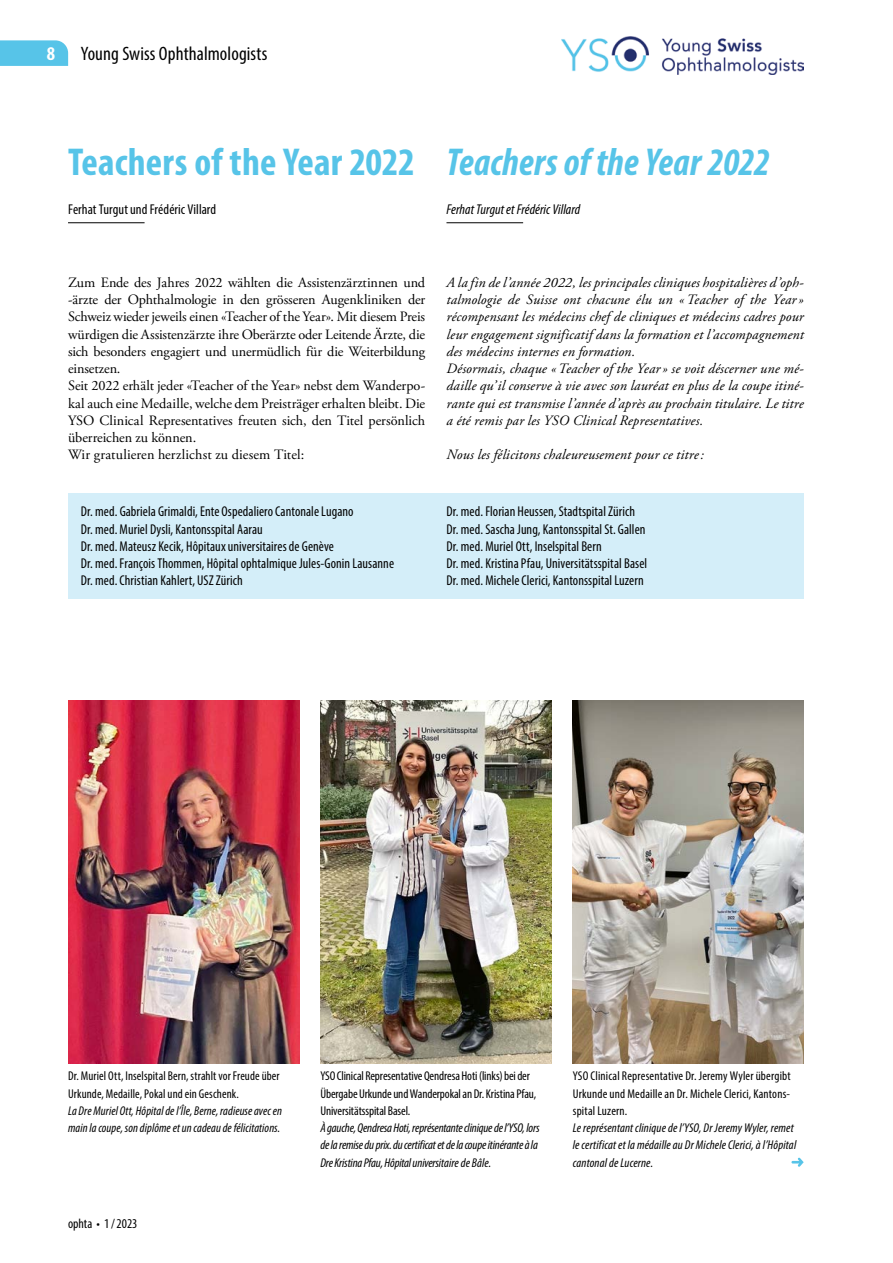
<style>
.page{position:relative;width:893px;height:1263px;background:#fff}
.page>*{position:absolute;margin:0;border:0;box-sizing:border-box;transform-origin:0 0}
.t1{font:italic 700 condensed 39px "Myriad Pro";letter-spacing:.005em;color:#57c4e8}
.t2{font:700 condensed 39px "Myriad Pro";letter-spacing:.005em;color:#57c4e8}
.t3{font:condensed 19.5px "Myriad Pro";letter-spacing:.005em;color:#000}
.t4{font:700 condensed 19.5px "Myriad Pro";color:#fff}
.t5{font:italic 14.25px/17.2px "Adobe Garamond Pro";letter-spacing:.01em;color:#000}
.t6{font:14.25px/17.2px "Adobe Garamond Pro";letter-spacing:-.005em;color:#000}
.t7{font:condensed 14.25px/17.2px "Myriad Pro";letter-spacing:.005em;color:#000}
.t8{font:italic condensed 14.25px "Myriad Pro";color:#000}
.t9{font:condensed 13.5px "Myriad Pro";color:#000}
.t10{font:condensed 12.75px/17.2px "Myriad Pro";letter-spacing:.005em;color:#000}
.t11{font:italic condensed 12.75px/17.2px "Myriad Pro";letter-spacing:.005em;color:#000}
.t12{font:italic condensed 12.75px/17.2px "Myriad Pro";letter-spacing:-.015em;color:#000}
</style>
<div class="page">
<svg style="left:0;top:40px;width:68px;height:26px;background:#5dc6e8"></svg>
<img style="left:561px;top:36px;width:243px;height:38px">
<hr style="left:446px;top:222px;width:77px;height:1px;background:#000">
<hr style="left:68px;top:222px;width:77px;height:1px;background:#000">
<div style="left:68px;top:494px;width:736px;height:105px;background:#d4eef9"></div>
<img style="left:68px;top:701px;width:231px;height:362px">
<img style="left:573px;top:701px;width:231px;height:362px">
<img style="left:320px;top:701px;width:231px;height:362px">
<svg style="left:791px;top:1158px;width:13px;height:9px"></svg>
<h2 class="t4" style="left:47px;top:41px;width:10px">8</h2>
<h2 class="t3" style="left:81px;top:42px;width:188px">Young Swiss Ophthalmologists</h2>
<h1 class="t2" style="left:68px;top:138px;width:348px">Teachers of the Year 2022</h1>
<p class="t7" style="left:68px;top:200px;width:150px">Ferhat Turgut und Frédéric Villard</p>
<h1 class="t1" style="left:446px;top:138px;width:325px">Teachers of the Year 2022</h1>
<p class="t8" style="left:446px;top:201px;width:135px">Ferhat Turgut et Frédéric Villard</p>
<p class="t6" style="left:68px;top:274px;width:359px">Zum Ende des Jahres 2022 wählten die Assistenzärztinnen und -ärzte der Ophthalmologie in den grösseren Augenkliniken der Schweiz wieder jeweils einen «Teacher of the Year». Mit diesem Preis würdigen die Assistenzärzte ihre Oberärzte oder Leitende Ärzte, die sich besonders engagiert und unermüdlich für die Weiterbildung einsetzen.<br>Seit 2022 erhält jeder «Teacher of the Year» nebst dem Wanderpo&shy;kal auch eine Medaille, welche dem Preisträger erhalten bleibt. Die YSO Clinical Representatives freuten sich, den Titel persönlich überreichen zu können.<br>Wir gratulieren herzlichst zu diesem Titel:</p>
<p class="t5" style="left:446px;top:274px;width:359px">A la fin de l’année 2022, les principales cliniques hospitalières d’oph&shy;talmologie de Suisse ont chacune élu un «Teacher of the Year » récompensant les médecins chef de cliniques et médecins cadres pour leur engagement significatif dans la formation et l’accompagnement des médecins internes en formation.<br>Désormais, chaque «Teacher of the Year» se voit déscerner une mé- daille qu’il conserve à vie avec son lauréat en plus de la coupe itiné&shy;rante qui est transmise l’année d’après au prochain titulaire. Le titre a été remis par les YSO Clinical Representatives.</p>
<p class="t5" style="left:446px;top:447px;width:259px">Nous les félicitons chaleureusement pour ce titre:</p>
<p class="t7" style="left:81px;top:503px;width:315px">Dr. med. Gabriela Grimaldi, Ente Ospedaliero Cantonale Lugano<br>Dr. med. Muriel Dysli, Kantonsspital Aarau<br>Dr. med. Mateusz Kecik, Hôpitaux universitaires de Genève<br>Dr. med. François Thommen, Hôpital ophtalmique Jules-Gonin Lausanne Dr. med. Christian Kahlert, USZ Zürich</p>
<p class="t7" style="left:447px;top:503px;width:202px">Dr. med. Florian Heussen, Stadtspital Zürich Dr. med. Sascha Jung, Kantonsspital St. Gallen Dr. med. Muriel Ott, Inselspital Bern<br>Dr. med. Kristina Pfau, Universitätsspital Basel Dr. med. Michele Clerici, Kantonsspital Luzern</p>
<p class="t10" style="left:68px;top:1067px;width:213px">Dr. Muriel Ott, Inselspital Bern, strahlt vor Freude über<br>Urkunde, Medaille, Pokal und ein Geschenk.</p>
<p class="t11" style="left:68px;top:1102px;width:216px">La Dre Muriel Ott, Hôpital de l’Île, Berne, radieuse avec en main la coupe, son diplôme et un cadeau de félicitations.</p>
<p class="t9" style="left:68px;top:1215px;width:71px">ophta • 1/2023</p>
<p class="t10" style="left:320px;top:1067px;width:217px">YSO Clinical Representative Qendresa Hoti (links) bei der<br>Übergabe Urkunde und Wanderpokal an Dr. Kristina Pfau,<br>Universitätsspital Basel.</p>
<p class="t12" style="left:320px;top:1119px;width:221px">À gauche, Qendresa Hoti, représentante clinique de l’YSO, lors de la remise du prix. du certificat et de la coupe itinérante à la<br>Dre Kristina Pfau, Hôpital universitaire de Bâle.</p>
<p class="t10" style="left:573px;top:1067px;width:219px;text-align:justify">YSO Clinical Representative Dr. Jeremy Wyler übergibt Urkunde und Medaille an Dr. Michele Clerici, Kantons&shy;spital Luzern.</p>
<p class="t11" style="left:573px;top:1119px;width:225px">Le représentant clinique de l’YSO, Dr Jeremy Wyler, remet le certificat et la médaille au Dr Michele Clerici, à l’Hôpital cantonal de Lucerne.</p>
</div>
